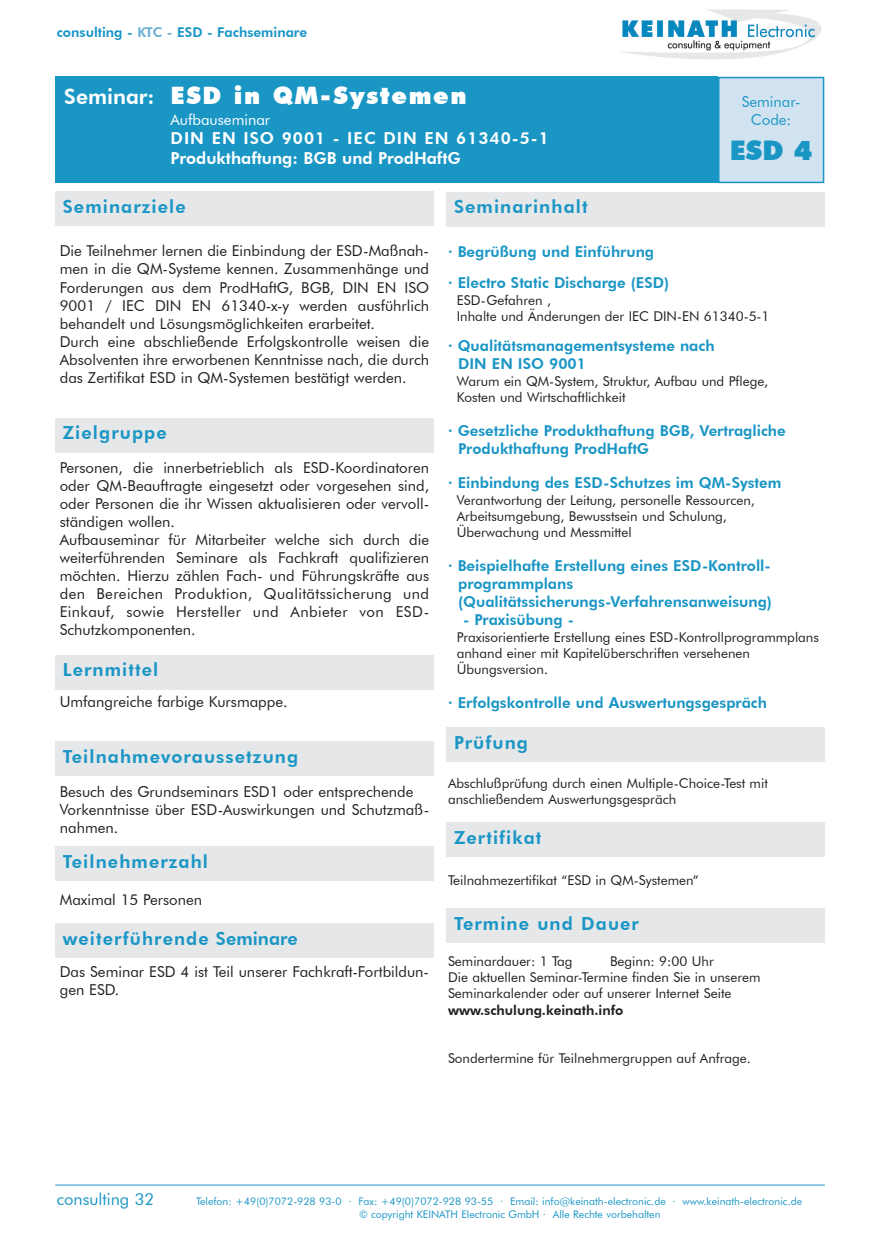
<style>
.page{position:relative;width:893px;height:1234px;background:#fff}
.page>*{position:absolute;margin:0;border:0;box-sizing:border-box;transform-origin:0 0}
.t1{font:900 27px "Futura BT";color:#1a96c5}
.t2{font:900 24px "Futura BT";letter-spacing:.07em;color:#fff}
.t3{font:800 18px "Futura BT";letter-spacing:.06em;color:#1a96c5}
.t4{font:800 16.5px/19.8px "Futura BT";color:#fff}
.t5{font:16.5px "Futura BT";color:#1a96c5}
.t6{font:15px/18px "Futura BT";color:#231f20}
.t7{font:800 15px/18px "Futura BT";color:#1a96c5}
.t8{font:15px "Futura BT";color:#fff}
.t9{font:15px/18px "Futura BT";color:#1a96c5;text-align:center}
.t10{font:13.5px/16.2px "Futura BT";color:#231f20}
.t11{font:800 13.5px "Futura BT";color:#1a96c5}
.t12{font:800 13.5px "Futura BT";color:#231f20}
.t13{font:10.5px/12.6px "Futura BT";color:#1a96c5}
.s1{color:#69add4}
.s2{font-weight:800;font-size:21px}
</style>
<div class="page">
<img style="left:622px;top:10px;width:199px;height:49px">
<hr style="left:55px;top:1184px;width:770px;height:1px;background:#1a96c5">
<div style="left:55px;top:191px;width:379px;height:34px;background:#e6e7e9"></div>
<div style="left:55px;top:418px;width:379px;height:34px;background:#e6e7e9"></div>
<div style="left:55px;top:741px;width:379px;height:34px;background:#e6e7e9"></div>
<div style="left:55px;top:846px;width:379px;height:34px;background:#e6e7e9"></div>
<div style="left:55px;top:923px;width:379px;height:34px;background:#e6e7e9"></div>
<div style="left:446px;top:192px;width:379px;height:34px;background:#e6e7e9"></div>
<div style="left:446px;top:822px;width:379px;height:34px;background:#e6e7e9"></div>
<div style="left:446px;top:908px;width:379px;height:34px;background:#e6e7e9"></div>
<div style="left:446px;top:727px;width:379px;height:34px;background:#e6e7e9"></div>
<div style="left:55px;top:655px;width:379px;height:34px;background:#e6e7e9"></div>
<div style="left:55px;top:77px;width:662px;height:106px;background:#1a96c5"></div>
<div style="left:719px;top:78px;width:104px;height:104px;background:#d1e3f0"></div>
<div style="left:718px;top:77px;width:106px;height:106px;border:2px solid #1a96c5"></div>
<p class="t11" style="left:57px;top:24px;width:252px">consulting - <span class="s1">KTC -</span> ESD - Fachseminare</p>
<h2 class="t2" style="left:64px;top:81px;width:404px"><span class="s2">Seminar:</span> ESD in QM-Systemen</h2>
<p class="t8" style="left:171px;top:111px;width:101px">Aufbauseminar</p>
<p class="t4" style="left:171px;top:128px;width:380px">DIN EN ISO 9001 - IEC DIN EN 61340-5-1<br>Produkthaftung: BGB und ProdHaftG</p>
<p class="t3" style="left:63px;top:195px;width:124px">Seminarziele</p>
<p class="t3" style="left:454px;top:196px;width:135px">Seminarinhalt</p>
<p class="t9" style="left:742px;top:93px;width:60px">Seminar-<br>Code:</p>
<h1 class="t1" style="left:730px;top:134px;width:84px">ESD 4</h1>
<p class="t6" style="left:60px;top:242px;width:371px">Die Teilnehmer lernen die Einbindung der ESD-Maßnah&shy;men in die QM-Systeme kennen. Zusammenhänge und Forderungen aus dem ProdHaftG, BGB, DIN EN ISO 9001 / IEC DIN EN 61340-x-y werden ausführlich behandelt und Lösungsmöglichkeiten er ar beitet.<br>Durch eine abschließende Erfolgskontrolle weisen die Absolventen ihre erworbenen Kenntnisse nach, die durch das Zertifikat ESD in QM-Systemen bestätigt werden.</p>
<p class="t3" style="left:63px;top:422px;width:105px">Zielgruppe</p>
<p class="t6" style="left:60px;top:458px;width:371px">Personen, die innerbetrieblich als ESD-Koordinatoren oder QM-Beauftragte eingesetzt oder vorgesehen sind, oder Personen die ihr Wissen aktualisieren oder vervoll&shy;ständigen wollen.<br>Aufbauseminar für Mitarbeiter welche sich durch die weiterführenden Seminare als Fachkraft qualifizieren möchten. Hierzu zählen Fach- und Führungskräfte aus den Bereichen Produktion, Qualitätssicherung und Einkauf, sowie Hersteller und Anbieter von ESD-Schutzkomponenten.</p>
<p class="t3" style="left:63px;top:659px;width:97px">Lernmittel</p>
<p class="t6" style="left:60px;top:692px;width:229px">Umfangreiche farbige Kursmappe.</p>
<p class="t3" style="left:63px;top:745px;width:237px">Teilnahmevoraussetzung</p>
<p class="t6" style="left:60px;top:782px;width:371px">Besuch des Grundseminars ESD1 oder entsprechende<br>Vorkenntnisse über ESD-Auswirkungen und Schutzmaß&shy;nahmen.</p>
<p class="t3" style="left:63px;top:850px;width:147px">Teilnehmerzahl</p>
<p class="t6" style="left:60px;top:890px;width:144px">Maximal 15 Personen</p>
<p class="t3" style="left:63px;top:927px;width:236px">weiterführende Seminare</p>
<p class="t6" style="left:60px;top:962px;width:371px">Das Seminar ESD 4 ist Teil unserer Fachkraft-Fortbildun&shy;gen ESD.</p>
<p class="t7" style="left:448px;top:236px;width:223px;line-height:30.6px">· Begrüßung und Einführung<br>· Electro Static Discharge (ESD)</p>
<p class="t10" style="left:457px;top:291px;width:314px">ESD-Gefahren ,<br>Inhalte und Änderungen der IEC DIN-EN 61340-5-1</p>
<p class="t7" style="left:458px;top:336px;width:258px;text-indent:-10px">· Qualitätsmanagementsysteme nach<br>DIN EN ISO 9001</p>
<p class="t10" style="left:457px;top:372px;width:313px">Warum ein QM-System, Struktur, Aufbau und Pflege,<br>Kosten und Wirtschaftlichkeit</p>
<p class="t7" style="left:458px;top:421px;width:329px;text-indent:-10px">· Gesetzliche Produkthaftung BGB, Vertragliche<br>Produkthaftung ProdHaftG</p>
<p class="t7" style="left:448px;top:473px;width:335px">· Einbindung des ESD-Schutzes im QM-System</p>
<p class="t10" style="left:457px;top:491px;width:300px">Verantwortung der Leitung, personelle Ressourcen,<br>Arbeitsumgebung, Bewusstsein und Schulung,<br>Überwachung und Messmittel</p>
<p class="t7" style="left:458px;top:556px;width:315px;text-indent:-10px">· Beispielhafte Erstellung eines ESD-Kontroll&shy;programmplans (Qualitätssicherungs-Verfahrensanweisung)</p>
<p class="t7" style="left:463px;top:610px;width:112px">- Praxisübung -</p>
<p class="t10" style="left:457px;top:628px;width:364px">Praxisorientierte Erstellung eines ESD-Kontrollprogrammplans anhand einer mit Kapitelüberschriften versehenen<br>Übungsversion.</p>
<p class="t7" style="left:448px;top:693px;width:321px">· Erfolgskontrolle und Auswertungsgespräch</p>
<p class="t3" style="left:454px;top:731px;width:76px">Prüfung</p>
<p class="t10" style="left:448px;top:774px;width:321px">Abschlußprüfung durch einen Multiple-Choice-Test mit anschließendem Auswertungsgespräch</p>
<p class="t3" style="left:454px;top:826px;width:89px">Zertifikat</p>
<p class="t10" style="left:448px;top:871px;width:252px">Teilnahmezertifikat “ESD in QM-Systemen”</p>
<p class="t3" style="left:454px;top:912px;width:186px">Termine und Dauer</p>
<p class="t10" style="left:448px;top:952px;width:314px;text-indent:162px">Beginn: 9:00 Uhr<br>Die aktuellen Seminar-Termine finden Sie in unserem<br>Seminarkalender oder auf unserer Internet Seite</p>
<p class="t12" style="left:448px;top:1001px;width:177px">www.schulung.keinath.info</p>
<p class="t10" style="left:448px;top:1050px;width:304px">Sondertermine für Teilnehmergruppen auf Anfrage.</p>
<p class="t10" style="left:448px;top:952px;width:126px">Seminardauer: 1 Tag</p>
<p class="t5" style="left:57px;top:1189px;width:99px">consulting 32</p>
<p class="t13" style="left:359px;top:1194px;width:445px;text-indent:-163px">Telefon: +49(0)7072-928 93-0 · Fax: +49(0)7072-928 93-55 · Email: info@keinath-electronic.de · www.keinath-electronic.de © copyright KEINATH Electronic GmbH · Alle Rechte vorbehalten</p>
</div>
